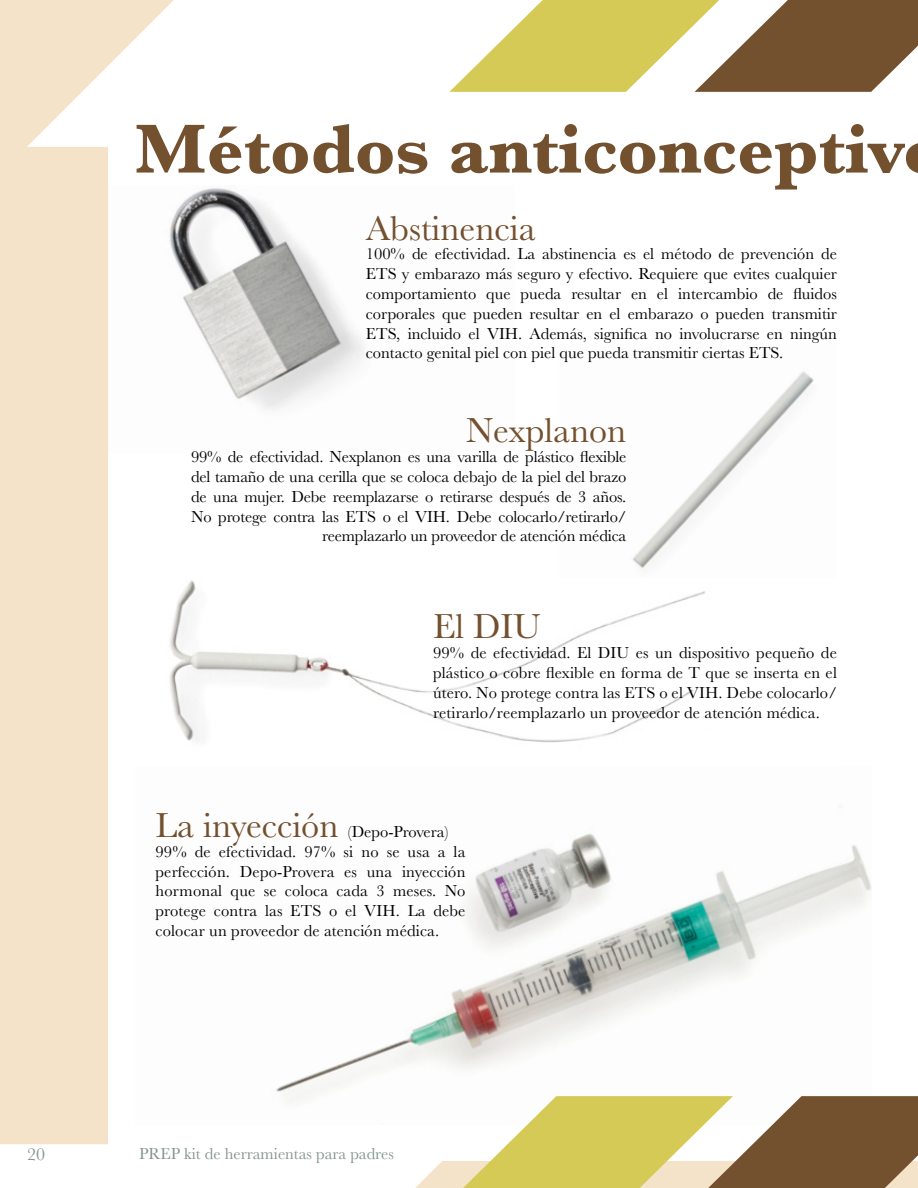
<style>
.page{position:relative;width:918px;height:1188px;background:#f4e3c8}
.page>*{position:absolute;margin:0;border:0;box-sizing:border-box;transform-origin:0 0}
.t1{font:700 72px "Baskerville";color:#73502e}
.t2{font:36px "Baskerville";color:#73502e}
.t3{font:18px "Baskerville";color:#84958b}
.t4{font:16.5px/19.8px "Baskerville";letter-spacing:-.01em;color:#000;text-align:justify}
.t5{font:16.5px/19.8px "Baskerville";letter-spacing:.01em;color:#000}
.t6{font:16.5px "Baskerville";color:#84958b}
.s1{font-size:36px;color:#73502e}
</style>
<div class="page">
<div style="left:109px;top:109px;width:809px;height:1051px;background:#fff"></div>
<img style="left:169px;top:188px;width:195px;height:222px">
<img style="left:276px;top:833px;width:596px;height:263px">
<img style="left:169px;top:580px;width:536px;height:163px">
<svg style="left:27px;top:0;width:891px;height:147px;fill:#fff"></svg>
<img style="left:632px;top:371px;width:182px;height:198px">
<svg style="left:0;top:1096px;width:918px;height:92px"></svg>
<svg style="left:449px;top:0;width:469px;height:92px;background:#bead75"></svg>
<h1 class="t1" style="left:135px;top:99px;width:771px">Métodos anticonceptiv</h1>
<h2 class="t2" style="left:366px;top:205px;width:171px">Abstinencia</h2>
<p class="t4" style="left:366px;top:244px;width:473px">100% de efectividad. La abstinencia es el método de prevención de ETS y embarazo más seguro y efectivo. Requiere que evites cualquier comportamiento que pueda resultar en el intercambio de fluidos corporales que pueden resultar en el embarazo o pueden transmitir ETS, incluido el VIH. Además, significa no involucrarse en ningún contacto genital piel con piel que pueda transmitir ciertas ETS.</p>
<h2 class="t2" style="left:466px;top:408px;width:162px">Nexplanon</h2>
<p class="t4" style="left:191px;top:447px;width:437px;text-align:right">99% de efectividad. Nexplanon es una varilla de plástico flexible del tamaño de una cerilla que se coloca debajo de la piel del brazo de una mujer. Debe reemplazarse o retirarse después de 3 años.<br>No protege contra las ETS o el VIH. Debe colocarlo/retirarlo/ reemplazarlo un proveedor de atención médica</p>
<h2 class="t2" style="left:433px;top:604px;width:109px">El DIU</h2>
<p class="t4" style="left:433px;top:643px;width:405px">99% de efectividad. El DIU es un dispositivo pequeño de plástico o cobre flexible en forma de T que se inserta en el útero. No protege contra las ETS o el VIH. Debe colocarlo/ retirarlo/reemplazarlo un proveedor de atención médica.</p>
<p class="t5" style="left:156px;top:822px;width:311px"><span class="s1">La inyección</span> (Depo-Provera)<br>99% de efectividad. 97% si no se usa a la perfección. Depo-Provera es una inyección hormonal que se coloca cada 3 meses. No protege contra las ETS o el VIH. La debe colocar un proveedor de atención médica.</p>
<p class="t3" style="left:27px;top:1143px;width:19px">20</p>
<p class="t6" style="left:139px;top:1143px;width:256px">PREP kit de herramientas para padres</p>
</div>
